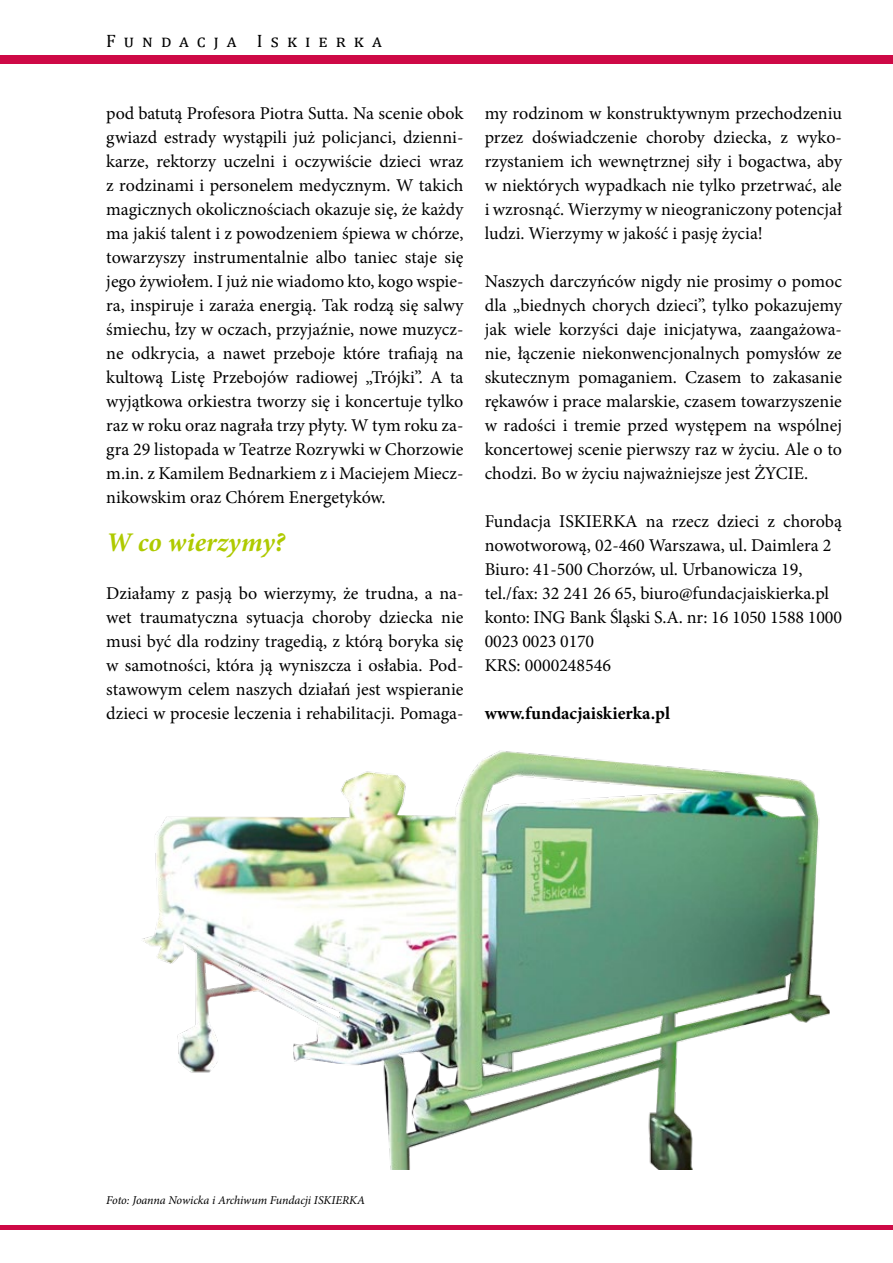
<style>
.page{position:relative;width:893px;height:1263px;background:#fff}
.page>*{position:absolute;margin:0;border:0;box-sizing:border-box;transform-origin:0 0}
.t1{font:italic 700 27px "Minion Pro";color:#afca00}
.t2{font:18px/24px "Minion Pro";color:#000;text-align:justify}
.t3{font:700 18px "Minion Pro";color:#000}
.t4{font:18px "Cambria";letter-spacing:.45em;color:#000}
.t5{font:italic 12px "Minion Pro";letter-spacing:-.01em;color:#000}
</style>
<div class="page">
<hr style="left:0;top:1225px;width:893px;height:4px;background:#ce0946">
<div style="left:0;top:55px;width:893px;height:9px;background:#ce0946"></div>
<img style="left:142px;top:751px;width:688px;height:418px">
<p class="t4" style="left:106px;top:30px;width:277px">Fundacja Iskierka</p>
<p class="t2" style="left:106px;top:102px;width:359px">pod batutą Profesora Piotra Sutta. Na scenie obok gwiazd estrady wystąpili już policjanci, dzienni&shy;karze, rektorzy uczelni i oczywiście dzieci wraz z rodzinami i personelem medycznym. W takich magicznych okolicznościach okazuje się, że każdy ma jakiś talent i z powodzeniem śpiewa w chórze, towarzyszy instrumentalnie albo taniec staje się jego żywiołem. I już nie wiadomo kto, kogo wspie&shy;ra, inspiruje i zaraża energią. Tak rodzą się salwy śmiechu, łzy w oczach, przyjaźnie, nowe muzycz&shy;ne odkrycia, a nawet przeboje które trafiają na kultową Listę Przebojów radiowej „Trójki”. A ta wyjątkowa orkiestra tworzy się i koncertuje tylko raz w roku oraz nagrała trzy płyty. W tym roku za&shy;gra 29 listopada w Teatrze Rozrywki w Chorzowie m.in. z Kamilem Bednarkiem z i Maciejem Miecz&shy;nikowskim oraz Chórem Energetyków.</p>
<h1 class="t1" style="left:106px;top:524px;width:180px">W co wierzymy?</h1>
<p class="t2" style="left:106px;top:582px;width:359px">Działamy z pasją bo wierzymy, że trudna, a na&shy;wet traumatyczna sytuacja choroby dziecka nie musi być dla rodziny tragedią, z którą boryka się w samotności, która ją wyniszcza i osłabia. Pod&shy;stawowym celem naszych działań jest wspieranie dzieci w procesie leczenia i rehabilitacji. Pomaga-</p>
<p class="t2" style="left:485px;top:102px;width:359px">my rodzinom w konstruktywnym przechodzeniu przez doświadczenie choroby dziecka, z wyko&shy;rzystaniem ich wewnętrznej siły i bogactwa, aby w niektórych wypadkach nie tylko przetrwać, ale i wzrosnąć. Wierzymy w nieograniczony potencjał ludzi. Wierzymy w jakość i pasję życia!</p>
<p class="t2" style="left:485px;top:270px;width:359px">Naszych darczyńców nigdy nie prosimy o pomoc dla „biednych chorych dzieci”, tylko pokazujemy jak wiele korzyści daje inicjatywa, zaangażowa&shy;nie, łączenie niekonwencjonalnych pomysłów ze skutecznym pomaganiem. Czasem to zakasanie rękawów i prace malarskie, czasem towarzyszenie w radości i tremie przed występem na wspólnej koncertowej scenie pierwszy raz w życiu. Ale o to chodzi. Bo w życiu najważniejsze jest ŻYCIE.</p>
<p class="t2" style="left:485px;top:510px;width:359px;text-align:left">Fundacja ISKIERKA na rzecz dzieci z chorobą nowotworową, 02-460 Warszawa, ul. Daimlera 2<br>Biuro: 41-500 Chorzów, ul. Urbanowicza 19, tel./fax: 32 241 26 65, biuro@fundacjaiskierka.pl konto: ING Bank Śląski S.A. nr: 16 1050 1588 1000<br>0023 0023 0170<br>KRS: 0000248546</p>
<p class="t3" style="left:485px;top:701px;width:187px">www.fundacjaiskierka.pl</p>
<p class="t5" style="left:106px;top:1192px;width:260px">Foto: Joanna Nowicka i Archiwum Fundacji ISKIERKA</p>
</div>
